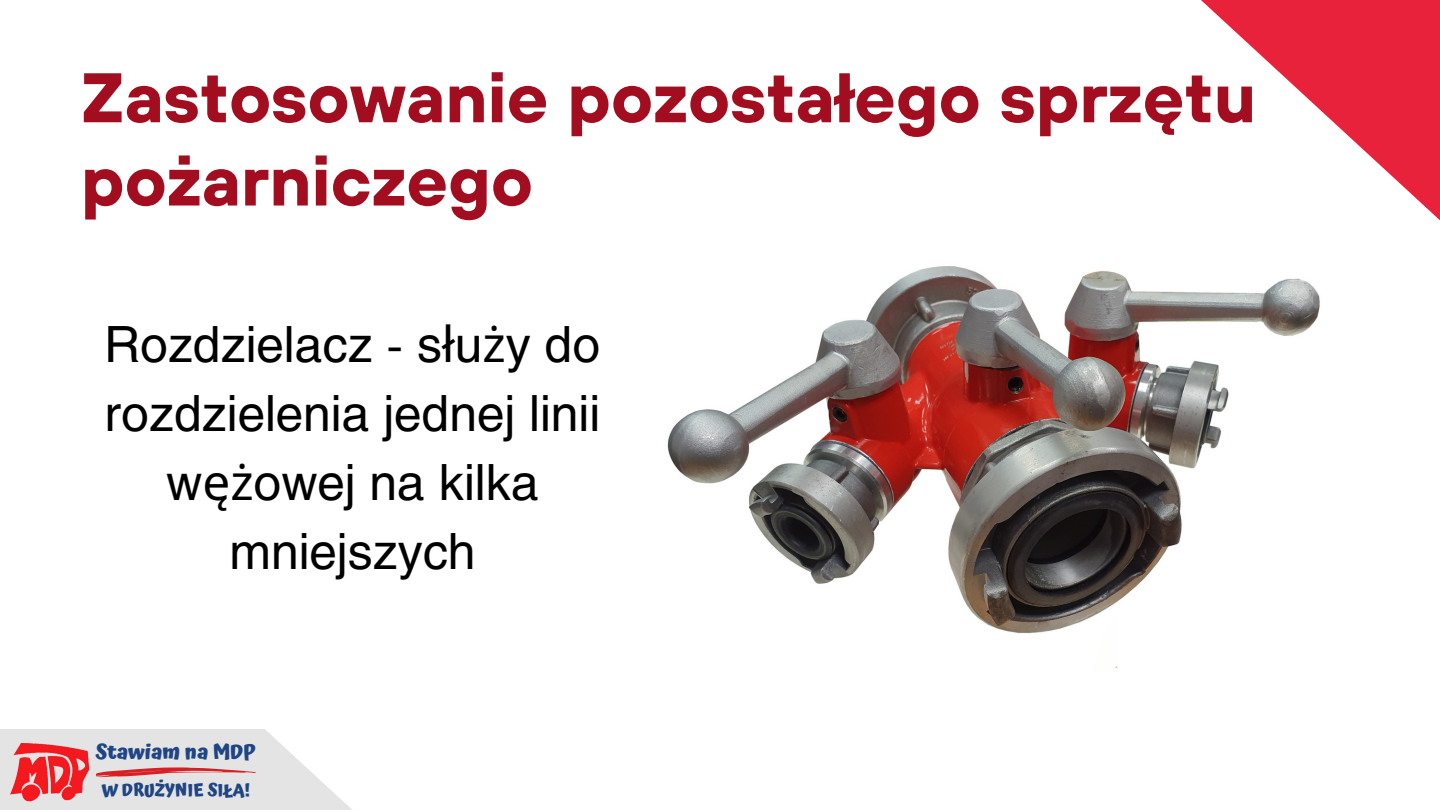
<style>
.page{position:relative;width:1440px;height:810px;background:#fff}
.page>*{position:absolute;margin:0;border:0;box-sizing:border-box;transform-origin:0 0}
.t1{font:700 70px/83.2px "TT Hoves";color:#a20e20}
.t2{font:49.5px/69px "Helios";color:#000;text-align:center}
.t3{font:700 20.5px "Atma";color:#1f4585}
.t4{font:700 17.5px "Atma";color:#1f4585}
.s1{font-family:"Noto Sans"}
</style>
<div class="page">
<svg style="left:1201px;top:0;width:239px;height:220px"></svg>
<svg style="left:0;top:729px;width:352px;height:81px;background:#e8cece"></svg>
<img style="left:667px;top:266px;width:653px;height:402px">
<p class="t1" style="left:81px;top:55px;width:1177px">Zastosowanie pozostałego sprzętu pożarniczego</p>
<h2 class="t2" style="left:105px;top:308px;width:497px">Rozdzielacz - s<span class="s1">ł</span>u<span class="s1">ż</span>y do rozdzielenia jednej linii w<span class="s1">ęż</span>owej na kilka mniejszych</h2>
<p class="t3" style="left:96px;top:740px;width:162px">Stawiam na MDP</p>
<p class="t4" style="left:102px;top:779px;width:150px">W DRUŻYNIE SIŁA!</p>
</div>
